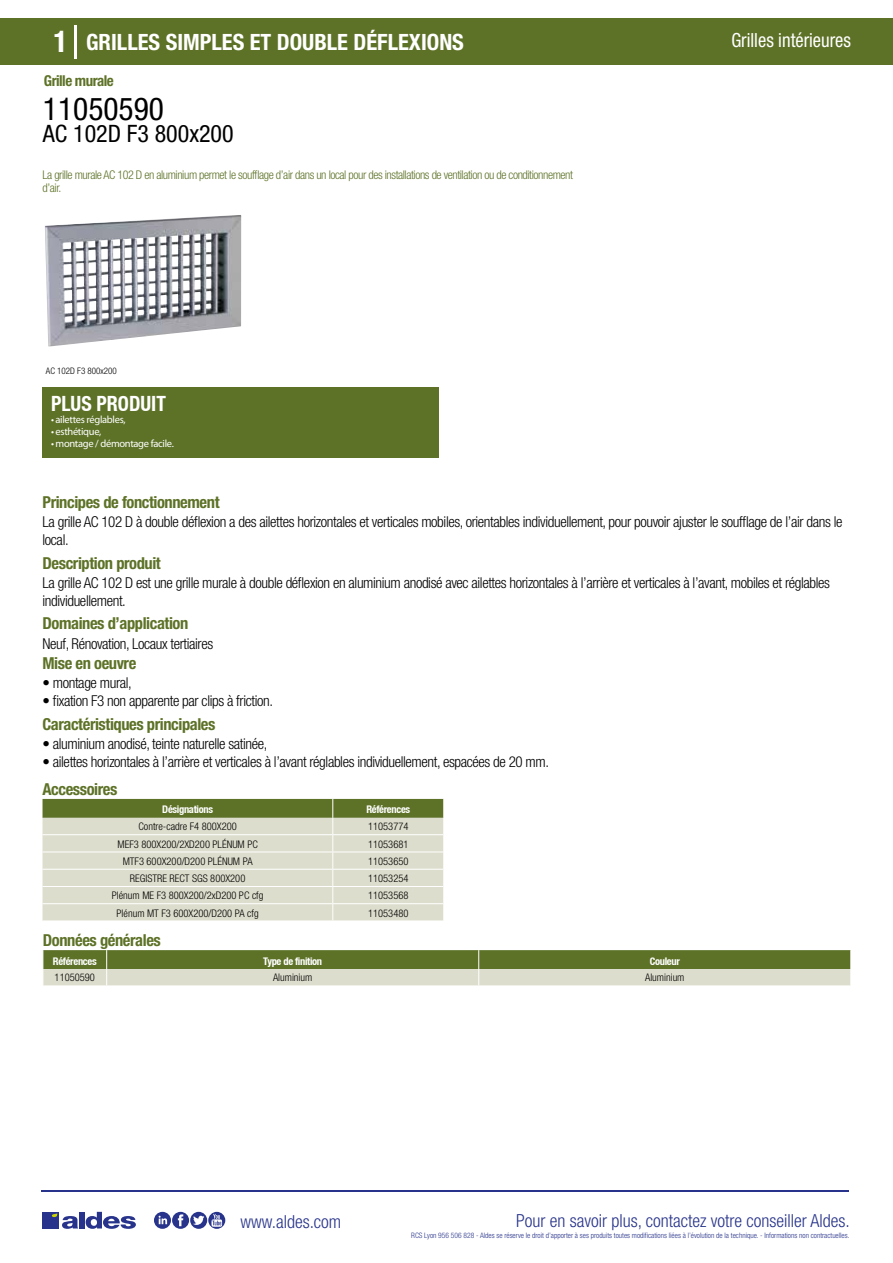
<style>
.page{position:relative;width:893px;height:1263px;background:#fff}
.page>*{position:absolute;margin:0;border:0;box-sizing:border-box;transform-origin:0 0}
.t1{font:condensed 31.5px "Helvetica Neue LT Std";color:#000}
.t2{font:condensed 24px "Helvetica Neue LT Std";color:#000}
.t3{font:700 condensed 22.5px "Helvetica Neue LT Std";color:#fff}
.t4{font:700 condensed 21px "Helvetica Neue";color:#fff;scale:.95 1}
.t5{font:condensed 19.5px "Helvetica Neue LT Std";color:#fff;scale:.95 1}
.t6{font:300 condensed 18px "Helvetica Neue";color:#28348b}
.t7{font:700 condensed 16.5px "Helvetica Neue LT Std";letter-spacing:-.025em;color:#5d7227}
.t8{font:300 condensed 15px/18px "Helvetica Neue LT Std";letter-spacing:-.025em;color:#000}
.t9{font:700 condensed 15px "Helvetica Neue LT Std";letter-spacing:-.035em;color:#5d7227}
.t10{font:300 condensed 12px/13.5px "Helvetica Neue LT Std";letter-spacing:-.035em;color:#5d7227}
.t11{font:300 condensed 10.5px "Helvetica Neue";color:#000}
.t12{font:10.5px "Myriad Pro";letter-spacing:-.03em;color:#fff}
.t13{font:700 condensed 10.5px "Helvetica Neue";letter-spacing:-.03em;color:#fff}
.t14{font:300 condensed 9px "Helvetica Neue";color:#000}
.t15{font:300 condensed 7.5px "Helvetica Neue";color:#28348b}
.s1{font-size:30px}
</style>
<div class="page">
<div style="left:0;top:18px;width:893px;height:46px;background:#5d7227"></div>
<div style="left:43px;top:387px;width:396px;height:70px;background:#5d7227"></div>
<hr style="left:74px;top:25px;width:2px;height:33px;background:#fff">
<svg style="left:45px;top:215px;width:197px;height:132px"></svg>
<svg style="left:43px;top:799px;width:401px;height:122px;background:#cbceb6"></svg>
<svg style="left:43px;top:950px;width:808px;height:36px;background:#9ba577"></svg>
<hr style="left:41px;top:1190px;width:808px;height:1px;background:#28348b">
<svg style="left:154px;top:1212px;width:71px;height:17px"></svg>
<div style="left:42px;top:1212px;width:17px;height:16px;background:#28348b"></div>
<div style="left:79px;top:1212px;width:5px;height:16px;background:#28348b"></div>
<svg style="left:86px;top:1212px;width:50px;height:17px"></svg>
<svg style="left:52px;top:1213px;width:26px;height:16px"></svg>
<h3 class="t3" style="left:54px;top:28px;width:412px"><span class="s1">1</span> GRILLES SIMPLES ET DOUBLE DÉFLEXIONS</h3>
<h3 class="t5" style="left:731px;top:29px;width:127px">Grilles intérieures</h3>
<p class="t9" style="left:44px;top:71px;width:72px">Grille murale</p>
<h1 class="t1" style="left:43px;top:91px;width:122px">11050590</h1>
<h2 class="t2" style="left:43px;top:120px;width:192px">AC 102D F3 800x200</h2>
<p class="t10" style="left:43px;top:167px;width:532px">La grille murale AC 102 D en aluminium permet le soufflage d’air dans un local pour des installations de ventilation ou de conditionnement d’air.</p>
<p class="t14" style="left:46px;top:365px;width:72px">AC 102D F3 800x200</p>
<p class="t14" style="left:46px;top:365px;width:49px">Grille AC 102D</p>
<h3 class="t4" style="left:51px;top:391px;width:122px">PLUS PRODUIT</h3>
<p class="t12" style="left:51px;top:413px;width:76px">• ailettes réglables,</p>
<p class="t12" style="left:51px;top:425px;width:52px">• esthétique,</p>
<p class="t12" style="left:51px;top:437px;width:124px">• montage / démontage facile.</p>
<p class="t7" style="left:43px;top:492px;width:179px">Principes de fonctionnement</p>
<p class="t8" style="left:43px;top:513px;width:801px">La grille AC 102 D à double déflexion a des ailettes horizontales et verticales mobiles, orientables individuellement, pour pouvoir ajuster le soufflage de l’air dans le local.</p>
<p class="t8" style="left:43px;top:573px;width:789px">La grille AC 102 D est une grille murale à double déflexion en aluminium anodisé avec ailettes horizontales à l’arrière et verticales à l’avant, mobiles et réglables individuellement.</p>
<p class="t8" style="left:43px;top:634px;width:172px">Neuf, Rénovation, Locaux tertiaires</p>
<p class="t8" style="left:43px;top:674px;width:91px">• montage mural,</p>
<p class="t8" style="left:43px;top:692px;width:232px">• fixation F3 non apparente par clips à friction.</p>
<p class="t7" style="left:43px;top:553px;width:120px">Description produit</p>
<p class="t7" style="left:43px;top:613px;width:147px">Domaines d’application</p>
<p class="t7" style="left:43px;top:653px;width:95px">Mise en oeuvre</p>
<p class="t7" style="left:43px;top:714px;width:174px">Caractéristiques principales</p>
<p class="t8" style="left:43px;top:734px;width:226px">• aluminium anodisé, teinte naturelle satinée,</p>
<p class="t8" style="left:43px;top:752px;width:508px">• ailettes horizontales à l’arrière et verticales à l’avant réglables individuellement, espacées de 20 mm.</p>
<p class="t7" style="left:43px;top:779px;width:76px">Accessoires</p>
<p class="t13" style="left:162px;top:803px;width:52px">Désignations</p>
<p class="t13" style="left:366px;top:803px;width:45px">Références</p>
<p class="t11" style="left:138px;top:820px;width:100px">Contre-cadre F4 800X200</p>
<p class="t11" style="left:368px;top:820px;width:42px">11053774</p>
<p class="t11" style="left:117px;top:838px;width:142px">MEF3 800X200/2XD200 PLÉNUM PC</p>
<p class="t11" style="left:368px;top:838px;width:42px">11053681</p>
<p class="t11" style="left:123px;top:855px;width:131px">MTF3 600X200/D200 PLÉNUM PA</p>
<p class="t11" style="left:368px;top:855px;width:42px">11053650</p>
<p class="t11" style="left:130px;top:872px;width:117px">REGISTRE RECT SGS 800X200</p>
<p class="t11" style="left:368px;top:872px;width:42px">11053254</p>
<p class="t11" style="left:112px;top:889px;width:153px">Plénum ME F3 800X200/2xD200 PC cfg</p>
<p class="t11" style="left:368px;top:889px;width:42px">11053568</p>
<p class="t11" style="left:117px;top:907px;width:144px">Plénum MT F3 600X200/D200 PA cfg</p>
<p class="t11" style="left:368px;top:907px;width:42px">11053480</p>
<p class="t7" style="left:43px;top:930px;width:119px">Données générales</p>
<p class="t13" style="left:53px;top:954px;width:45px">Références</p>
<p class="t13" style="left:263px;top:954px;width:60px">Type de finition</p>
<p class="t13" style="left:650px;top:954px;width:32px">Couleur</p>
<p class="t11" style="left:55px;top:972px;width:42px">11050590</p>
<p class="t11" style="left:273px;top:972px;width:41px">Aluminium</p>
<p class="t11" style="left:645px;top:972px;width:41px">Aluminium</p>
<p class="t6" style="left:240px;top:1211px;width:102px">www.aldes.com</p>
<p class="t6" style="left:516px;top:1211px;width:335px">Pour en savoir plus, contactez votre conseiller Aldes.</p>
<p class="t15" style="left:411px;top:1230px;width:440px">RCS Lyon 956 506 828 - Aldes se réserve le droit d’apporter à ses produits toutes modifications liées à l’évolution de la technique. - Informations non contractuelles.</p>
</div>
